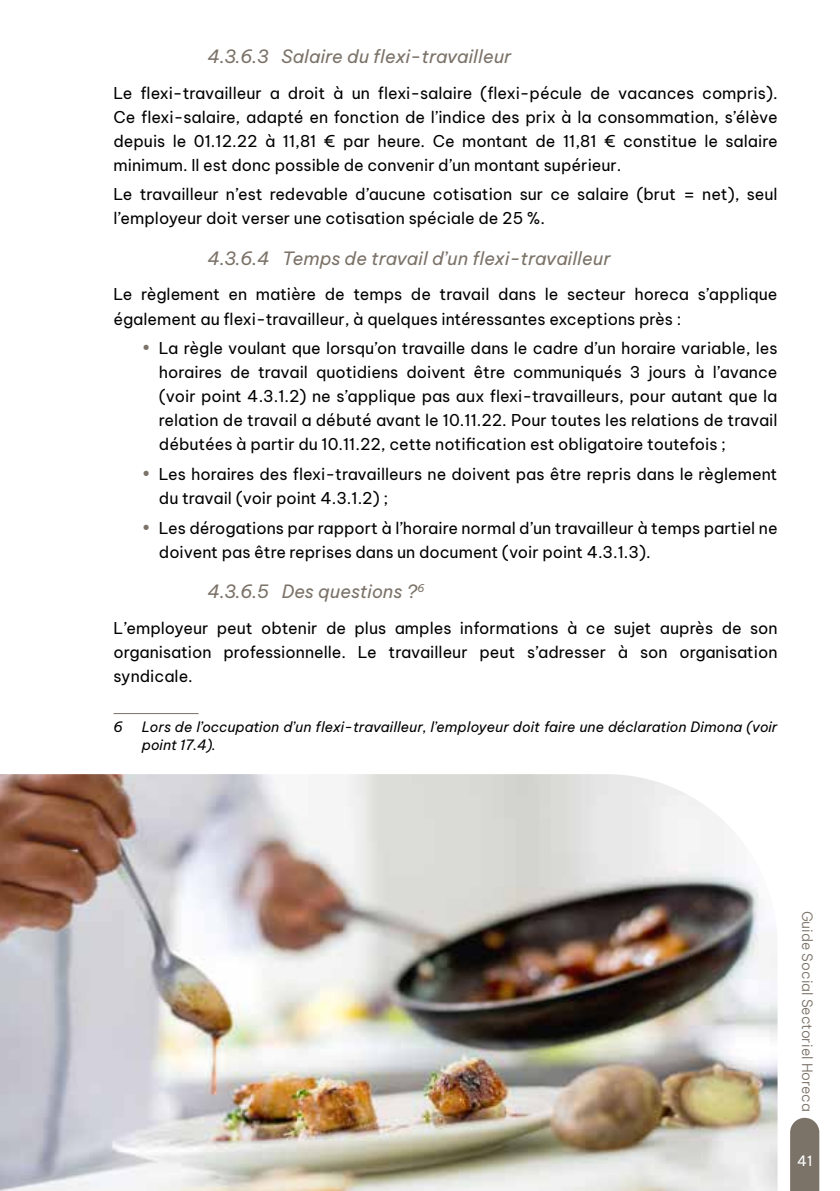
<style>
.page{position:relative;width:840px;height:1191px;background:#fff}
.page>*{position:absolute;margin:0;border:0;box-sizing:border-box;transform-origin:0 0}
.t1{font:italic 18px "Be Vietnam Pro";color:#7b7268}
.t2{font:16px/24px "Be Vietnam Pro";color:#000}
.t3{font:italic 14px/18px "Be Vietnam Pro";color:#000}
.t4{font:300 14px "Be Vietnam Pro";color:#7b7268}
.t5{font:14px "Be Vietnam Pro";color:#fff}
.s1{color:#7b7268}
</style>
<div class="page">
<svg style="left:790px;top:1117px;width:28px;height:74px;background:#827970"></svg>
<hr style="left:113px;top:713px;width:85px;height:1px;background:#7b7268">
<img style="left:0;top:774px;width:777px;height:417px">
<p class="t1" style="left:207px;top:41px;width:305px">4.3.6.3 Salaire du flexi-travailleur</p>
<p class="t2" style="left:113px;top:79px;width:665px;text-align:justify">Le flexi-travailleur a droit à un flexi-salaire (flexi-pécule de vacances compris).<br>Ce flexi-salaire, adapté en fonction de l’indice des prix à la consommation, s’élève depuis le 01.12.22 à 11,81 € par heure. Ce montant de 11,81 € constitue le salaire minimum. Il est donc possible de convenir d’un montant supérieur.</p>
<p class="t2" style="left:113px;top:181px;width:665px">Le travailleur n’est redevable d’aucune cotisation sur ce salaire (brut = net), seul l’employeur doit verser une cotisation spéciale de 25 %.</p>
<p class="t1" style="left:207px;top:242px;width:404px">4.3.6.4 Temps de travail d’un flexi-travailleur</p>
<p class="t2" style="left:113px;top:281px;width:665px">Le règlement en matière de temps de travail dans le secteur horeca s’applique également au flexi-travailleur, à quelques intéressantes exceptions près :</p>
<p class="t2" style="left:159px;top:335px;width:620px;text-align:justify;text-indent:-17px"><span class="s1">•</span> La règle voulant que lorsqu’on travaille dans le cadre d’un horaire variable, les horaires de travail quotidiens doivent être communiqués 3 jours à l’avance (voir point 4.3.1.2) ne s’applique pas aux flexi-travailleurs, pour autant que la relation de travail a débuté avant le 10.11.22. Pour toutes les relations de travail débutées à partir du 10.11.22, cette notification est obligatoire toutefois ;</p>
<p class="t2" style="left:159px;top:460px;width:619px;text-indent:-17px"><span class="s1">•</span> Les horaires des flexi-travailleurs ne doivent pas être repris dans le règlement du travail (voir point 4.3.1.2) ;</p>
<p class="t2" style="left:159px;top:514px;width:619px;text-indent:-17px"><span class="s1">•</span> Les dérogations par rapport à l’horaire normal d’un travailleur à temps partiel ne doivent pas être reprises dans un document (voir point 4.3.1.3).</p>
<p class="t1" style="left:207px;top:575px;width:218px">4.3.6.5 Des questions ?<sup>6</sup></p>
<p class="t2" style="left:113px;top:614px;width:665px;text-align:justify">L’employeur peut obtenir de plus amples informations à ce sujet auprès de son organisation professionnelle. Le travailleur peut s’adresser à son organisation syndicale.</p>
<p class="t3" style="left:113px;top:715px;width:11px">6</p>
<p class="t3" style="left:142px;top:715px;width:636px">Lors de l’occupation d’un flexi-travailleur, l’employeur doit faire une déclaration Dimona (voir point 17.4).</p>
<p class="t4" style="left:818px;top:910px;width:202px;rotate:90deg">Guide Social Sectoriel Horeca</p>
<p class="t5" style="left:796px;top:1149px;width:17px">41</p>
</div>
